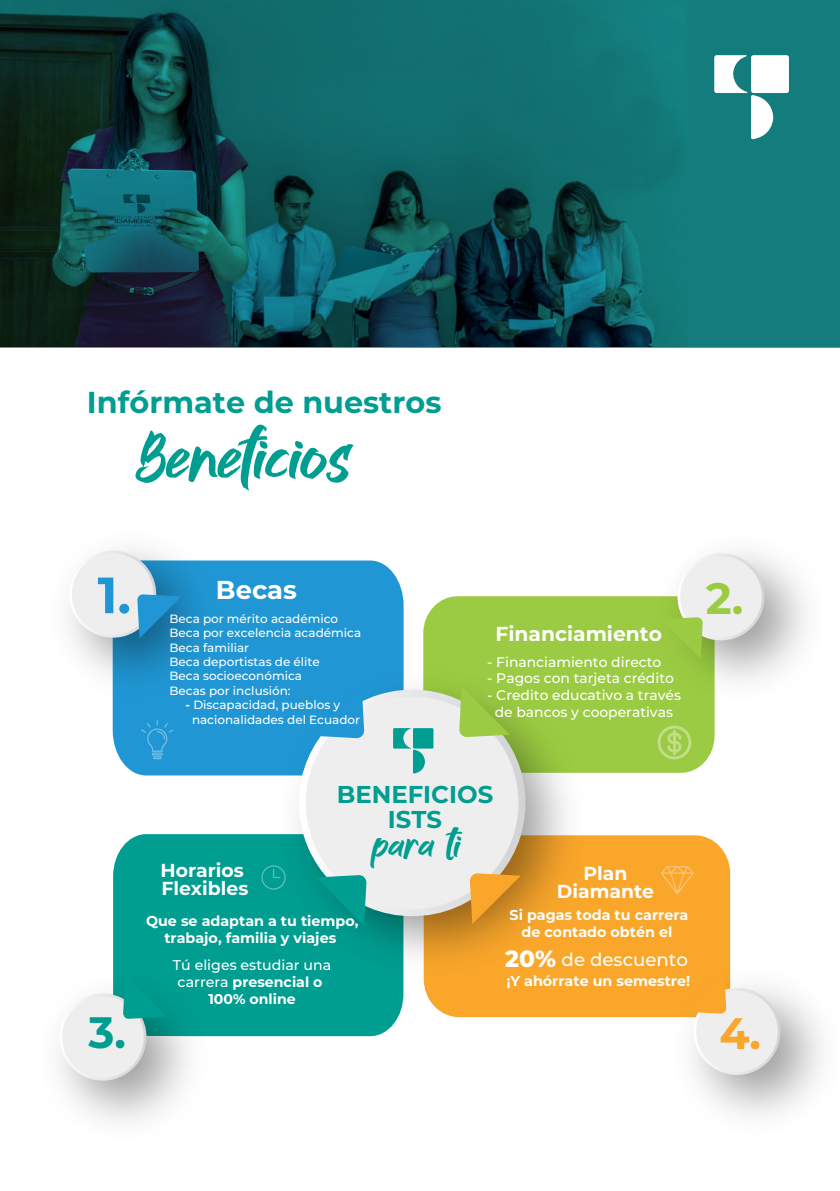
<style>
.page{position:relative;width:840px;height:1191px;background:#fff}
.page>*{position:absolute;margin:0;border:0;box-sizing:border-box;transform-origin:0 0}
.t1{font:66px "Jushley Shine";color:#009d91}
.t2{font:700 51px "Montserrat";color:#2097d4}
.t3{font:700 44px "Montserrat";color:#9bcb42}
.t4{font:700 44px "Montserrat";color:#009d91}
.t5{font:700 44px "Montserrat";color:#f9a62b}
.t6{font:36.2px "Jushley Shine";color:#009d91}
.t7{font:700 30.2px "Montserrat";color:#009d91}
.t8{font:700 25.8px "Montserrat";color:#fff}
.t9{font:700 24.4px/25.4px "Montserrat";color:#009d91;text-align:center}
.t10{font:700 20.2px "Montserrat";color:#fff}
.t11{font:700 18.8px/18.2px "Montserrat";color:#fff}
.t12{font:500 18.2px "Montserrat";color:#fff}
.t13{font:700 14.2px/17.2px "Montserrat";color:#fff;text-align:center}
.t14{font:500 14.2px/17px "Montserrat";color:#fff;text-align:center}
.t15{font:500 13.8px/16.6px "Montserrat";color:#fff;text-align:center}
.t16{font:500 12px/14.4px "Montserrat";color:#fff}
.s1{font-weight:700}
.s2{font-weight:800;font-size:23.4px}
</style>
<div class="page">
<svg style="left:0;top:0;width:839px;height:348px;background:#105a5c"></svg>
<div style="left:426px;top:835px;width:303px;height:182px;background:#f9a62b"></div>
<div style="left:423px;top:596px;width:291px;height:177px;background:#9bcb42"></div>
<div style="left:113px;top:834px;width:290px;height:202px;background:#009d91"></div>
<div style="left:113px;top:560px;width:290px;height:215px;background:#2097d4"></div>
<img style="left:652px;top:949px;width:170px;height:167px">
<img style="left:638px;top:552px;width:168px;height:169px">
<img style="left:63px;top:955px;width:163px;height:167px">
<img style="left:74px;top:549px;width:162px;height:168px">
<img style="left:260px;top:653px;width:342px;height:340px">
<svg style="left:299px;top:689px;width:226px;height:227px;background:#d9e3dd"></svg>
<svg style="left:469px;top:873px;width:51px;height:51px;background:#e2992c"></svg>
<svg style="left:459px;top:686px;width:51px;height:51px;background:#99c745"></svg>
<svg style="left:660px;top:553px;width:104px;height:105px;background:#d6e1c3"></svg>
<svg style="left:69px;top:551px;width:112px;height:87px;background:#afcfdf"></svg>
<svg style="left:59px;top:974px;width:108px;height:106px"></svg>
<svg style="left:684px;top:972px;width:96px;height:103px"></svg>
<div style="left:313px;top:687px;width:51px;height:51px;background:#2097d4"></div>
<svg style="left:315px;top:875px;width:51px;height:51px;background:#049a8e"></svg>
<div style="left:413px;top:728px;width:20px;height:20px;background:#009d91"></div>
<svg style="left:393px;top:728px;width:32px;height:45px"></svg>
<svg style="left:141px;top:720px;width:32px;height:39px"></svg>
<svg style="left:657px;top:725px;width:34px;height:34px"></svg>
<svg style="left:261px;top:865px;width:24px;height:24px"></svg>
<svg style="left:660px;top:866px;width:33px;height:28px"></svg>
<div style="left:750px;top:55px;width:38px;height:38px;background:#fff;border-radius:2px"></div>
<svg style="left:713px;top:55px;width:60px;height:84px"></svg>
<h3 class="t7" style="left:87px;top:380px;width:356px">Infórmate de nuestros</h3>
<h1 class="t1" style="left:138px;top:416px;width:214px">Beneficios</h1>
<h2 class="t2" style="left:97px;top:558px;width:35px">1.</h2>
<h3 class="t3" style="left:705px;top:566px;width:39px">2.</h3>
<h3 class="t8" style="left:216px;top:571px;width:83px">Becas</h3>
<p class="t16" style="left:169px;top:611px;width:193px">Beca por mérito académico<br>Beca por excelencia académica<br>Beca familiar<br>Beca deportistas de élite<br>Beca socioeconómica<br>Becas por inclusión:</p>
<p class="t16" style="left:192px;top:697px;width:169px;text-indent:-6px"><span class="s1">-</span> Discapacidad, pueblos y nacionalidades del Ecuador</p>
<h3 class="t10" style="left:495px;top:619px;width:168px">Financiamiento</h3>
<p class="t15" style="left:487px;top:653px;width:175px">- Financiamiento directo</p>
<p class="t15" style="left:487px;top:669px;width:188px">- Pagos con tarjeta crédito</p>
<p class="t15" style="left:487px;top:686px;width:195px">- Credito educativo a través de bancos y cooperativas</p>
<h3 class="t9" style="left:336px;top:780px;width:158px">BENEFICIOS<br>ISTS</h3>
<h3 class="t6" style="left:372px;top:822px;width:89px">para ti</h3>
<h3 class="t11" style="left:160px;top:860px;width:89px">Horarios<br>Flexibles</h3>
<p class="t13" style="left:146px;top:911px;width:214px">Que se adaptan a tu tiempo, trabajo, familia y viajes</p>
<p class="t14" style="left:173px;top:955px;width:160px">Tú eliges estudiar una carrera <span class="s1">presencial o<br>100% online</span></p>
<h3 class="t11" style="left:556px;top:862px;width:99px;text-align:center">Plan<br>Diamante</h3>
<p class="t13" style="left:509px;top:905px;width:180px">Si pagas toda tu carrera de contado obtén el</p>
<h3 class="t12" style="left:505px;top:946px;width:184px"><span class="s2">20%</span> de descuento</h3>
<p class="t13" style="left:506px;top:971px;width:185px">¡Y ahórrate un semestre!</p>
<h3 class="t4" style="left:88px;top:1001px;width:39px">3.</h3>
<h3 class="t5" style="left:719px;top:1001px;width:43px">4.</h3>
</div>
